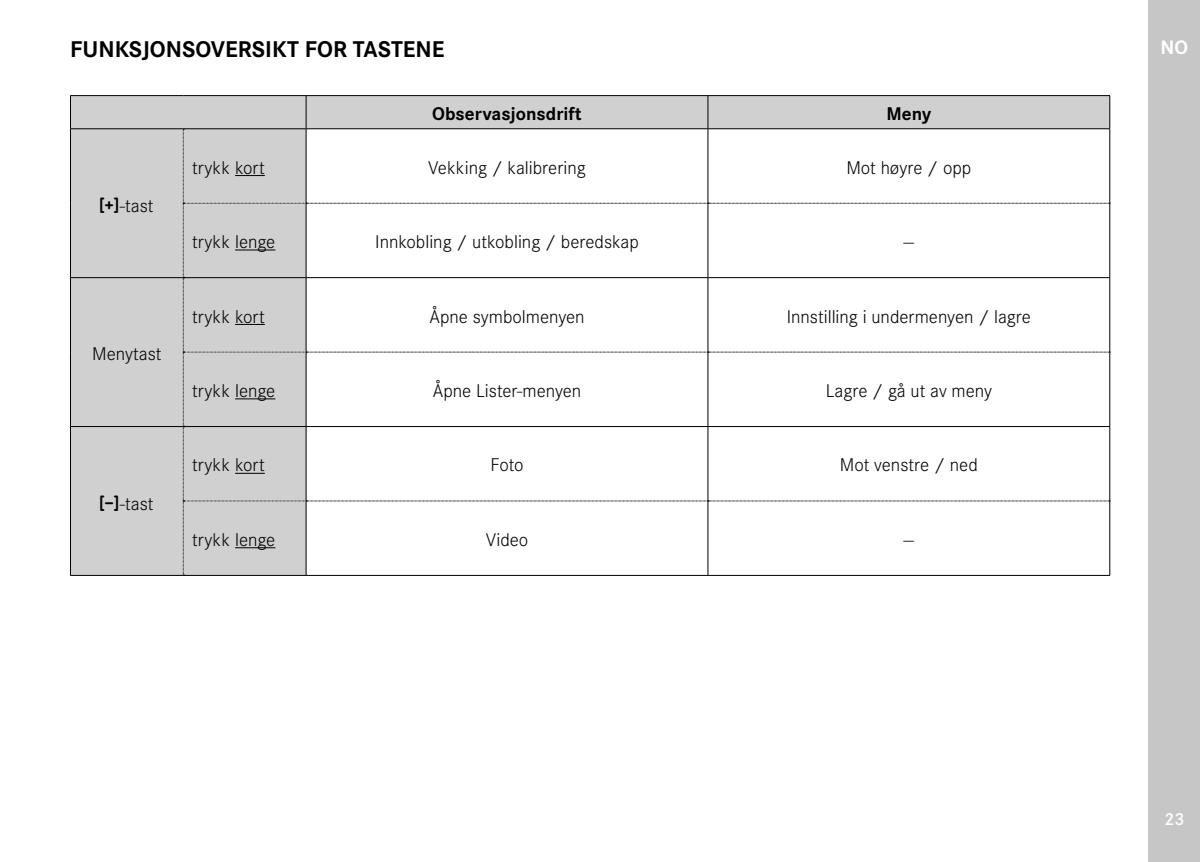
<style>
.page{position:relative;width:1200px;height:862px;background:#fff}
.page>*{position:absolute;margin:0;border:0;box-sizing:border-box;transform-origin:0 0}
.t1{font:700 23.62px "Corporate S";color:#000}
.t2{font:700 20.25px "Corporate S";color:#fff}
.t3{font:300 19.12px "Corporate S";color:#000}
.t4{font:700 19.12px "Corporate S";color:#000}
.t5{font:600 18px "Corporate S";color:#fff}
.s1{font-family:"LG1054";font-weight:400;font-size:16.88px}
</style>
<div class="page">
<div style="left:1148px;top:0;width:51px;height:861px;background:#c6c6c6"></div>
<div style="left:71px;top:96px;width:1038px;height:478px;background:#d0d0d0"></div>
<hr style="left:70px;top:574px;width:113px;height:1px;background:#000">
<hr style="left:70px;top:95px;width:113px;height:1px;background:#000">
<hr style="left:70px;top:96px;width:1px;height:32px;background:#000">
<hr style="left:183px;top:95px;width:123px;height:1px;background:#000">
<hr style="left:306px;top:95px;width:401px;height:1px;background:#000">
<hr style="left:305px;top:96px;width:1px;height:32px;background:#000">
<hr style="left:707px;top:95px;width:402px;height:1px;background:#000">
<hr style="left:707px;top:96px;width:1px;height:32px;background:#000">
<hr style="left:1109px;top:96px;width:1px;height:32px;background:#000">
<hr style="left:70px;top:128px;width:113px;height:1px;background:#000">
<hr style="left:70px;top:129px;width:1px;height:74px;background:#000">
<hr style="left:70px;top:203px;width:1px;height:74px;background:#000">
<hr style="left:183px;top:128px;width:123px;height:1px;background:#000">
<hr style="left:306px;top:128px;width:401px;height:1px;background:#000">
<hr style="left:707px;top:128px;width:402px;height:1px;background:#000">
<hr style="left:1109px;top:129px;width:1px;height:74px;background:#000">
<hr style="left:1109px;top:203px;width:1px;height:74px;background:#000">
<hr style="left:70px;top:277px;width:113px;height:1px;background:#000">
<hr style="left:70px;top:278px;width:1px;height:74px;background:#000">
<hr style="left:70px;top:352px;width:1px;height:74px;background:#000">
<hr style="left:1109px;top:278px;width:1px;height:74px;background:#000">
<hr style="left:1109px;top:352px;width:1px;height:74px;background:#000">
<hr style="left:70px;top:426px;width:113px;height:1px;background:#000">
<hr style="left:70px;top:426px;width:1px;height:74px;background:#000">
<hr style="left:70px;top:500px;width:1px;height:74px;background:#000">
<hr style="left:1109px;top:426px;width:1px;height:74px;background:#000">
<hr style="left:1109px;top:500px;width:1px;height:74px;background:#000">
<svg style="left:183px;top:129px;width:926px;height:446px"></svg>
<hr style="left:235px;top:175px;width:30px;height:1px;background:#000">
<hr style="left:235px;top:249px;width:40px;height:1px;background:#000">
<hr style="left:235px;top:324px;width:30px;height:1px;background:#000">
<hr style="left:235px;top:398px;width:40px;height:1px;background:#000">
<hr style="left:235px;top:472px;width:30px;height:1px;background:#000">
<hr style="left:235px;top:547px;width:40px;height:1px;background:#000">
<p class="t1" style="left:70px;top:30px;width:376px">FUNKSJONSOVERSIKT FOR TASTENE</p>
<p class="t4" style="left:432px;top:98px;width:151px">Observasjonsdrift</p>
<p class="t4" style="left:886px;top:98px;width:46px">Meny</p>
<p class="t3" style="left:100px;top:192px;width:55px"><span class="s1">[+]</span>-tast</p>
<p class="t3" style="left:92px;top:340px;width:71px">Menytast</p>
<p class="t3" style="left:100px;top:489px;width:55px"><span class="s1">[-]</span>-tast</p>
<p class="t3" style="left:192px;top:154px;width:74px">trykk kort</p>
<p class="t3" style="left:428px;top:154px;width:159px">Vekking / kalibrering</p>
<p class="t3" style="left:846px;top:154px;width:126px">Mot høyre / opp</p>
<p class="t3" style="left:192px;top:228px;width:85px">trykk lenge</p>
<p class="t3" style="left:375px;top:228px;width:265px">Innkobling / utkobling / beredskap</p>
<p class="t3" style="left:903px;top:228px;width:12px">—</p>
<p class="t3" style="left:192px;top:302px;width:74px">trykk kort</p>
<p class="t3" style="left:429px;top:302px;width:157px">Åpne symbolmenyen</p>
<p class="t3" style="left:786px;top:302px;width:246px">Innstilling i undermenyen / lagre</p>
<p class="t3" style="left:192px;top:377px;width:85px">trykk lenge</p>
<p class="t3" style="left:432px;top:377px;width:150px">Åpne Lister-menyen</p>
<p class="t3" style="left:825px;top:377px;width:168px">Lagre / gå ut av meny</p>
<p class="t3" style="left:192px;top:451px;width:74px">trykk kort</p>
<p class="t3" style="left:490px;top:451px;width:35px">Foto</p>
<p class="t3" style="left:839px;top:451px;width:139px">Mot venstre / ned</p>
<p class="t3" style="left:192px;top:526px;width:85px">trykk lenge</p>
<p class="t3" style="left:485px;top:526px;width:44px">Video</p>
<p class="t3" style="left:903px;top:526px;width:12px">—</p>
<p class="t2" style="left:1160px;top:32px;width:29px">NO</p>
<p class="t5" style="left:1163px;top:805px;width:21px">23</p>
</div>
